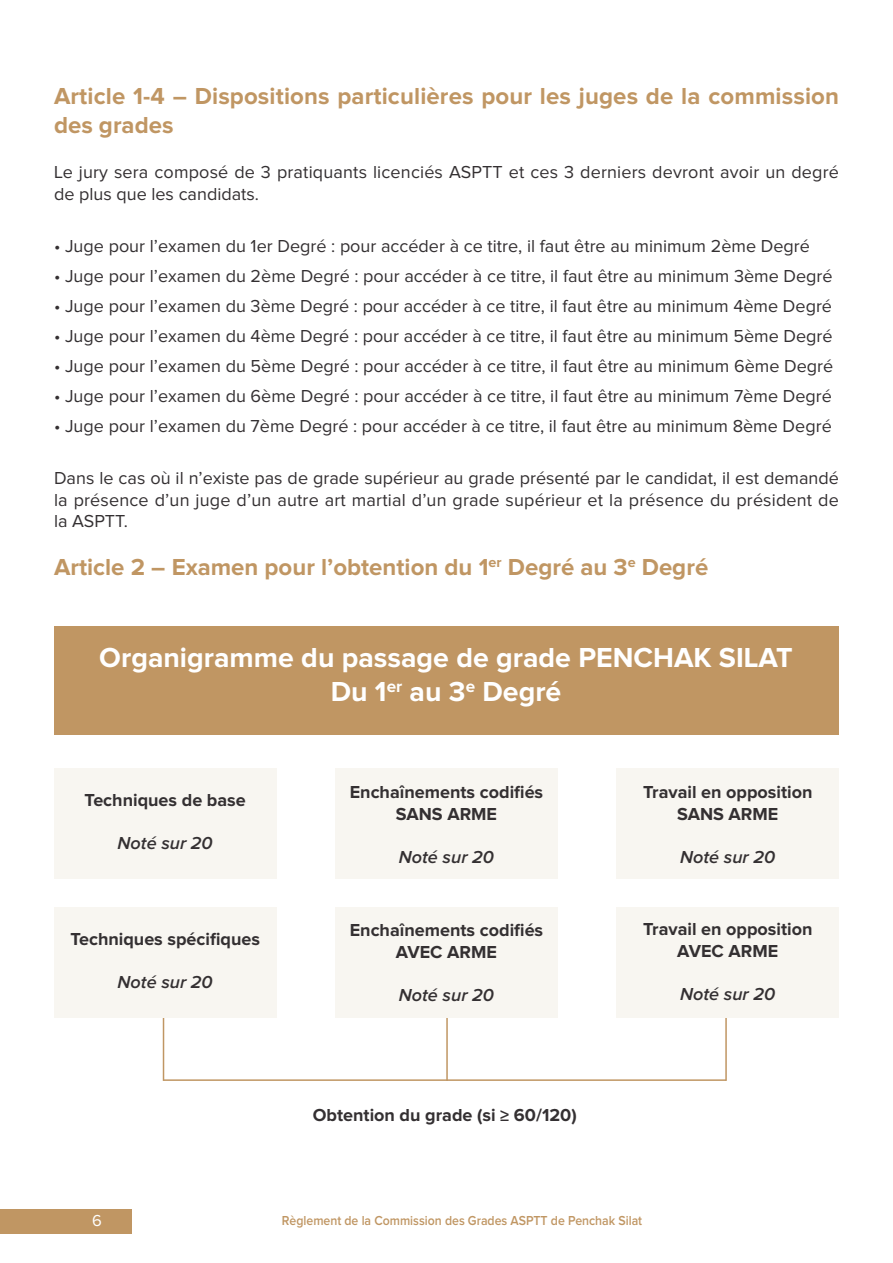
<style>
.page{position:relative;width:893px;height:1263px;background:#fff}
.page>*{position:absolute;margin:0;border:0;box-sizing:border-box;transform-origin:0 0}
.t1{font:700 28.5px/34.2px "Proxima Nova";color:#fff;text-align:center}
.t2{font:700 24px/28.8px "Proxima Nova";letter-spacing:.005em;color:#c09663}
.t3{font:18px/21.6px "Proxima Nova";color:#343032}
.t4{font:700 18px/21.6px "Proxima Nova";color:#343032;text-align:center}
.t5{font:italic 600 18px "Proxima Nova";color:#343032}
.t6{font:16.5px "Proxima Nova";color:#fff}
.t7{font:600 13.5px "Proxima Nova";color:#c09663;scale:.91 1}
</style>
<div class="page">
<div style="left:0;top:1209px;width:132px;height:24px;background:#c09663"></div>
<hr style="left:725px;top:1015px;width:2px;height:66px;background:#c09663">
<hr style="left:446px;top:1015px;width:2px;height:66px;background:#c09663">
<hr style="left:163px;top:1015px;width:1px;height:66px;background:#c09663">
<div style="left:54px;top:626px;width:785px;height:108px;background:#c09663"></div>
<div style="left:54px;top:768px;width:222px;height:111px;background:#f8f6f1"></div>
<div style="left:335px;top:768px;width:223px;height:111px;background:#f8f6f1"></div>
<div style="left:617px;top:768px;width:222px;height:111px;background:#f8f6f1"></div>
<div style="left:54px;top:907px;width:222px;height:111px;background:#f8f6f1"></div>
<div style="left:335px;top:907px;width:223px;height:111px;background:#f8f6f1"></div>
<div style="left:617px;top:907px;width:222px;height:111px;background:#f8f6f1"></div>
<hr style="left:164px;top:1079px;width:562px;height:2px;background:#c09663">
<h2 class="t2" style="left:54px;top:84px;width:786px">Article 1-4 – Dispositions particulières pour les juges de la commission des grades</h2>
<p class="t3" style="left:54px;top:163px;width:786px">Le jury sera composé de 3 pratiquants licenciés ASPTT et ces 3 derniers devront avoir un degré de plus que les candidats.</p>
<p class="t3" style="left:54px;top:237px;width:757px">• Juge pour l’examen du 1er Degré : pour accéder à ce titre, il faut être au minimum 2ème Degré</p>
<p class="t3" style="left:54px;top:267px;width:780px">• Juge pour l’examen du 2ème Degré : pour accéder à ce titre, il faut être au minimum 3ème Degré</p>
<p class="t3" style="left:54px;top:297px;width:780px">• Juge pour l’examen du 3ème Degré : pour accéder à ce titre, il faut être au minimum 4ème Degré</p>
<p class="t3" style="left:54px;top:327px;width:780px">• Juge pour l’examen du 4ème Degré : pour accéder à ce titre, il faut être au minimum 5ème Degré</p>
<p class="t3" style="left:54px;top:357px;width:781px">• Juge pour l’examen du 5ème Degré : pour accéder à ce titre, il faut être au minimum 6ème Degré</p>
<p class="t3" style="left:54px;top:387px;width:779px">• Juge pour l’examen du 6ème Degré : pour accéder à ce titre, il faut être au minimum 7ème Degré</p>
<p class="t3" style="left:54px;top:417px;width:779px">• Juge pour l’examen du 7ème Degré : pour accéder à ce titre, il faut être au minimum 8ème Degré</p>
<p class="t3" style="left:54px;top:469px;width:786px;text-align:justify">Dans le cas où il n’existe pas de grade supérieur au grade présenté par le candidat, il est demandé la présence d’un juge d’un autre art martial d’un grade supérieur et la présence du président de la ASPTT.</p>
<h2 class="t2" style="left:54px;top:555px;width:656px">Article 2 – Examen pour l’obtention du 1<sup>er</sup> Degré au 3<sup>e</sup> Degré</h2>
<h1 class="t1" style="left:99px;top:643px;width:695px">Organigramme du passage de grade PENCHAK SILAT<br>Du 1<sup>er</sup> au 3<sup>e</sup> Degré</h1>
<p class="t4" style="left:85px;top:791px;width:163px">Techniques de base</p>
<p class="t5" style="left:118px;top:835px;width:97px">Noté sur 20</p>
<p class="t4" style="left:70px;top:929px;width:191px">Techniques spécifiques</p>
<p class="t5" style="left:118px;top:974px;width:97px">Noté sur 20</p>
<p class="t4" style="left:350px;top:783px;width:195px">Enchaînements codifiés<br>SANS ARME</p>
<p class="t5" style="left:399px;top:849px;width:97px">Noté sur 20</p>
<p class="t4" style="left:350px;top:921px;width:195px">Enchaînements codifiés<br>AVEC ARME</p>
<p class="t5" style="left:399px;top:987px;width:97px">Noté sur 20</p>
<p class="t4" style="left:313px;top:1106px;width:265px">Obtention du grade (si ≥ 60/120)</p>
<p class="t4" style="left:643px;top:783px;width:171px">Travail en opposition<br>SANS ARME</p>
<p class="t5" style="left:680px;top:849px;width:97px">Noté sur 20</p>
<p class="t4" style="left:643px;top:920px;width:171px">Travail en opposition<br>AVEC ARME</p>
<p class="t5" style="left:680px;top:986px;width:97px">Noté sur 20</p>
<p class="t6" style="left:92px;top:1215px;width:11px">6</p>
<p class="t7" style="left:282px;top:1216px;width:397px">Règlement de la Commission des Grades ASPTT de Penchak Silat</p>
</div>
